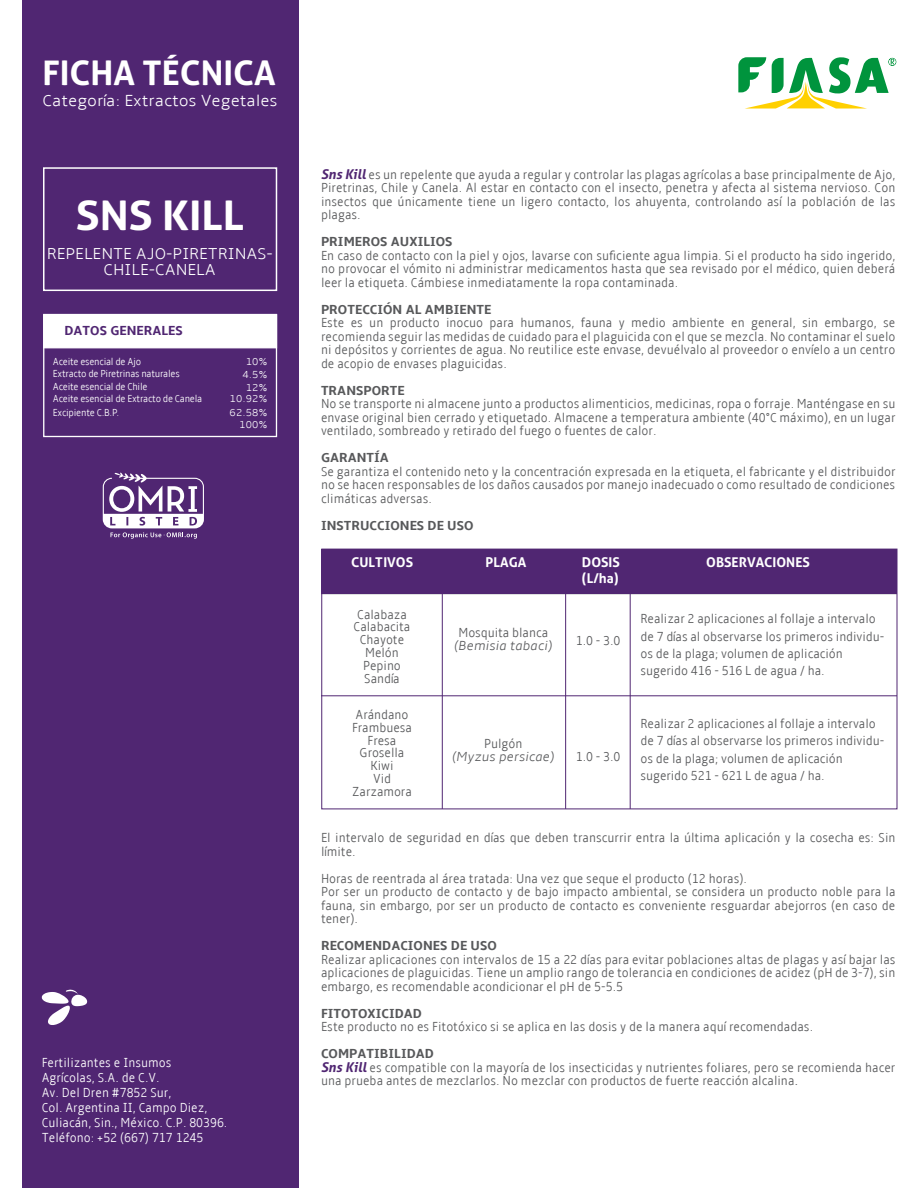
<style>
.page{position:relative;width:918px;height:1188px;background:#fff}
.page>*{position:absolute;margin:0;border:0;box-sizing:border-box;transform-origin:0 0}
.t1{font:700 40.8px "Aller";color:#fff;scale:1.07 1}
.t2{font:700 34.05px "Aller";color:#fff}
.t3{font:300 16.5px "Amble";color:#fff}
.t4{font:300 16.35px/16.4px "Amble";color:#fff;text-align:center}
.t5{font:300 condensed 13.5px/13.5px "Amble";letter-spacing:.005em;color:#58595b;text-align:justify}
.t6{font:300 condensed 13.5px/15px "Amble";letter-spacing:.005em;color:#fff}
.t7{font:700 13.5px "Amble";letter-spacing:.005em;color:#58595b}
.t8{font:700 13.5px/16.2px "Aller";color:#fff}
.t9{font:italic 300 13.5px "Amble";color:#58595b}
.t10{font:700 13.5px "Amble";letter-spacing:.005em;color:#502672}
.t11{font:300 condensed 10.5px/12.8px "Amble";letter-spacing:-.02em;color:#fff}
.t12{font:300 10.5px/12.5px "Amble";letter-spacing:.02em;color:#fff;text-align:right}
.s1{font-family:"Aller";font-weight:700;font-style:italic;font-stretch:normal;color:#502672}
.s2{font-weight:700;font-stretch:normal}
.s3{font-size:15px}
</style>
<div class="page">
<div style="left:22px;top:0;width:276px;height:1188px;background:#502672"></div>
<svg style="left:738px;top:57px;width:158px;height:52px"></svg>
<div style="left:43px;top:314px;width:234px;height:123px;border:1px solid #fff"></div>
<div style="left:43px;top:167px;width:234px;height:124px;border:2px solid #fff"></div>
<div style="left:43px;top:314px;width:234px;height:34px;background:#fff"></div>
<svg style="left:42px;top:989px;width:45px;height:36px"></svg>
<hr style="left:321px;top:695px;width:576px;height:1px;background:#502672">
<hr style="left:442px;top:549px;width:1px;height:260px;background:#502672">
<hr style="left:565px;top:549px;width:1px;height:260px;background:#502672">
<hr style="left:630px;top:549px;width:1px;height:260px;background:#502672">
<div style="left:321px;top:549px;width:576px;height:45px;background:#502672"></div>
<svg style="left:103px;top:473px;width:101px;height:66px"></svg>
<h2 class="t2" style="left:43px;top:52px;width:235px">FICHA TÉCNICA</h2>
<p class="t3" style="left:43px;top:91px;width:237px">Categoría: Extractos Vegetales</p>
<h1 class="t1" style="left:76px;top:191px;width:159px">SNS KILL</h1>
<p class="t4" style="left:47px;top:245px;width:228px">REPELENTE AJO-PIRETRINAS-<br>CHILE-CANELA</p>
<p class="t10" style="left:64px;top:323px;width:120px">DATOS GENERALES</p>
<p class="t11" style="left:53px;top:355px;width:90px">Aceite esencial de Ajo</p>
<p class="t12" style="left:246px;top:355px;width:23px">10%</p>
<p class="t11" style="left:53px;top:368px;width:151px">Extracto de Piretrinas naturales<br>Aceite esencial de Chile<br>Aceite esencial de Extracto de Canela<br>Excipiente C.B.P.</p>
<p class="t12" style="left:242px;top:368px;width:27px;line-height:12.9px;text-align:center">4.5%<br>12%</p>
<p class="t12" style="left:230px;top:393px;width:40px">10.92%</p>
<p class="t12" style="left:230px;top:406px;width:40px">62.58%<br>100%</p>
<p class="t6" style="left:42px;top:1055px;width:187px">Fertilizantes e Insumos<br>Agrícolas, S.A. de C.V.<br>Av. Del Dren #7852 Sur,<br>Col. Argentina II, Campo Diez,<br>Culiacán, Sin., México. C.P. 80396.<br>Teléfono: +52 (667) 717 1245</p>
<p class="t5" style="left:321px;top:168px;width:576px"><span class="s1">Sns Kill</span> es un repelente que ayuda a regular y controlar las plagas agrícolas a base principalmente de Ajo, Piretrinas, Chile y Canela. Al estar en contacto con el insecto, penetra y afecta al sistema nervioso. Con insectos que únicamente tiene un ligero contacto, los ahuyenta, controlando así la población de las plagas.</p>
<p class="t7" style="left:321px;top:234px;width:133px">PRIMEROS AUXILIOS</p>
<p class="t5" style="left:321px;top:249px;width:576px">En caso de contacto con la piel y ojos, lavarse con suficiente agua limpia. Si el producto ha sido ingerido, no provocar el vómito ni administrar medicamentos hasta que sea revisado por el médico, quien deberá leer la etiqueta. Cámbiese inmediatamente la ropa contaminada.</p>
<p class="t7" style="left:321px;top:302px;width:172px">PROTECCIÓN AL AMBIENTE</p>
<p class="t5" style="left:321px;top:316px;width:576px">Este es un producto inocuo para humanos, fauna y medio ambiente en general, sin embargo, se recomienda seguir las medidas de cuidado para el plaguicida con el que se mezcla. No contaminar el suelo ni depósitos y corrientes de agua. No reutilice este envase, devuélvalo al proveedor o envíelo a un centro de acopio de envases plaguicidas.</p>
<p class="t7" style="left:321px;top:383px;width:85px">TRANSPORTE</p>
<p class="t5" style="left:321px;top:397px;width:576px">No se transporte ni almacene junto a productos alimenticios, medicinas, ropa o forraje. Manténgase en su envase original bien cerrado y etiquetado. Almacene a temperatura ambiente (40°C máximo), en un lugar ventilado, sombreado y retirado del fuego o fuentes de calor.</p>
<p class="t7" style="left:321px;top:450px;width:69px">GARANTÍA</p>
<p class="t5" style="left:321px;top:465px;width:576px">Se garantiza el contenido neto y la concentración expresada en la etiqueta, el fabricante y el distribuidor no se hacen responsables de los daños causados por manejo inadecuado o como resultado de condiciones climáticas adversas.</p>
<p class="t7" style="left:321px;top:518px;width:154px">INSTRUCCIONES DE USO</p>
<p class="t8" style="left:351px;top:554px;width:64px">CULTIVOS</p>
<p class="t8" style="left:486px;top:554px;width:42px">PLAGA</p>
<p class="t8" style="left:582px;top:554px;width:39px">DOSIS (L/ha)</p>
<p class="t8" style="left:706px;top:554px;width:105px">OBSERVACIONES</p>
<p class="t5" style="left:354px;top:608px;width:58px;line-height:12.8px;text-align:center">Calabaza<br>Calabacita<br>Chayote<br>Melón<br>Pepino<br>Sandía</p>
<p class="t5" style="left:352px;top:708px;width:61px;line-height:12.8px;text-align:center">Arándano<br>Frambuesa<br>Fresa<br>Grosella<br>Kiwi<br>Vid<br>Zarzamora</p>
<p class="t5" style="left:459px;top:626px;width:91px">Mosquita blanca</p>
<p class="t9" style="left:454px;top:637px;width:100px">(Bemisia tabaci)</p>
<p class="t5" style="left:484px;top:737px;width:40px">Pulgón</p>
<p class="t9" style="left:452px;top:748px;width:104px">(Myzus persicae)</p>
<p class="t5" style="left:576px;top:634px;width:46px">1.0 - 3.0</p>
<p class="t5" style="left:576px;top:750px;width:46px">1.0 - 3.0</p>
<p class="t5" style="left:640px;top:610px;width:245px;line-height:17.2px;text-align:left">Realizar 2 aplicaciones al follaje a intervalo de 7 días al observarse los primeros individu&shy;os de la plaga; volumen de aplicación sugerido 416 - 516 L de agua / ha.</p>
<p class="t5" style="left:640px;top:715px;width:245px;line-height:17.2px;text-align:left">Realizar 2 aplicaciones al follaje a intervalo de 7 días al observarse los primeros individu&shy;os de la plaga; volumen de aplicación sugerido 521 - 621 L de agua / ha.</p>
<p class="t5" style="left:321px;top:831px;width:576px">El intervalo de seguridad en días que deben transcurrir entra la última aplicación y la cosecha es: Sin límite.</p>
<p class="t5" style="left:321px;top:872px;width:576px;text-align:left">Horas de reentrada al área tratada: Una vez que seque el producto (12 horas).<br>Por ser un producto de contacto y de bajo impacto ambiental, se considera un producto noble para la fauna, sin embargo, por ser un producto de contacto es conveniente resguardar abejorros (en caso de tener).</p>
<p class="t7" style="left:321px;top:938px;width:177px">RECOMENDACIONES DE USO</p>
<p class="t5" style="left:321px;top:953px;width:576px">Realizar aplicaciones con intervalos de 15 a 22 días para evitar poblaciones altas de plagas y así bajar las aplicaciones de plaguicidas. Tiene un amplio rango de tolerancia en condiciones de acidez (pH de 3-7), sin embargo, es recomendable acondicionar el pH de 5-5.5</p>
<p class="t7" style="left:321px;top:1005px;width:103px">FITOTOXICIDAD</p>
<p class="t5" style="left:321px;top:1020px;width:494px">Este producto no es Fitotóxico si se aplica en las dosis y de la manera aquí recomendadas.</p>
<p class="t5" style="left:321px;top:1047px;width:576px;text-align:left"><span class="s2">COMPATIBILIDAD<br></span><span class="s1">Sns Kill</span> es compatible con la mayoría de los insecticidas y nutrientes foliares, pero se recomienda hacer una prueba antes de mezclarlos. No mezclar con productos de fuerte reacción alcalina<span class="s3">.</span></p>
</div>
